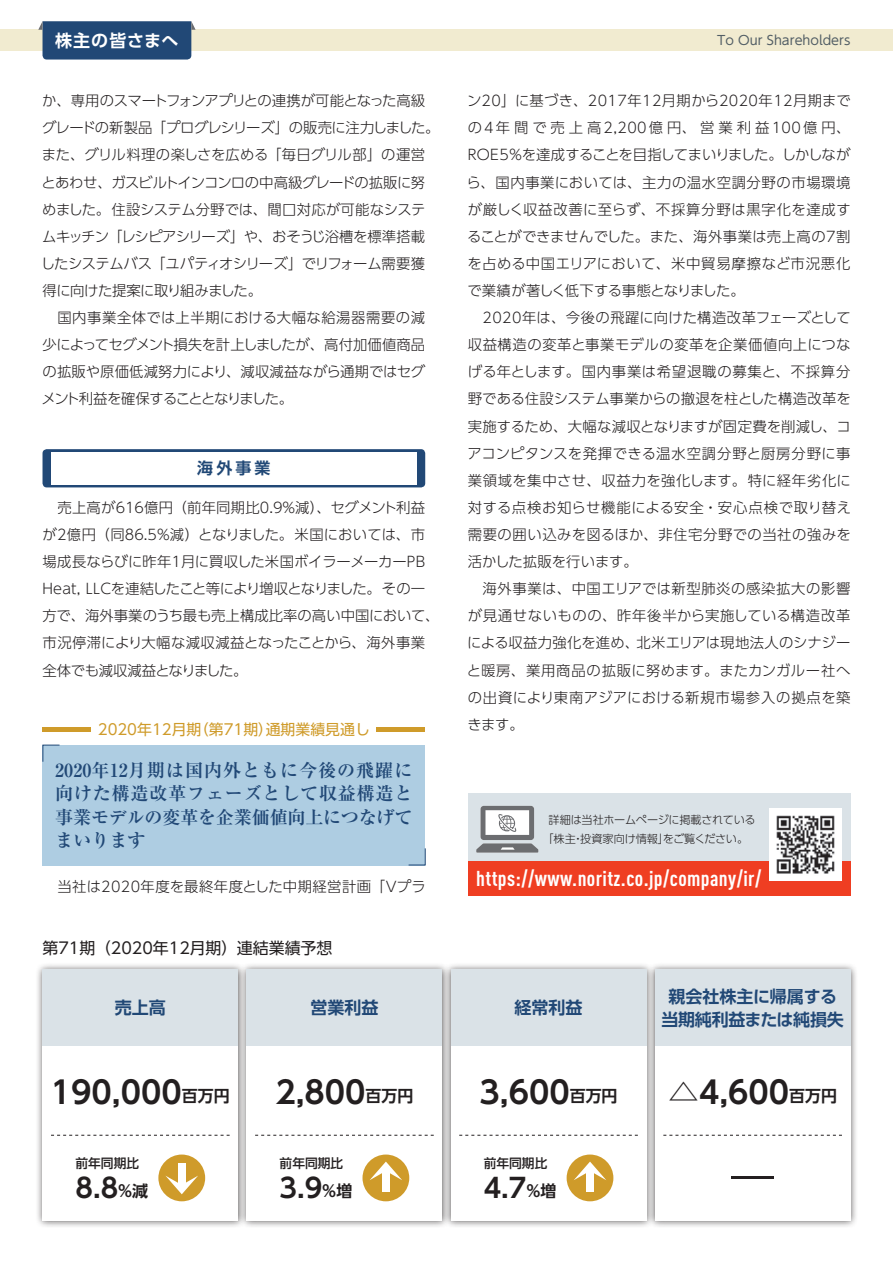
<style>
.page{position:relative;width:893px;height:1263px;background:#fff}
.page>*{position:absolute;margin:0;border:0;box-sizing:border-box;transform-origin:0 0}
.t1{font:700 30.9px "UD Shin Go Pro De";color:#231f20}
.t2{font:700 26.55px "UD Shin Go Pro De";color:#231f20}
.t3{font:700 condensed 21.3px "DIN Pro";letter-spacing:.02em;color:#fff}
.t4{font:700 18px/23.4px "Ryumin Pr 5";color:#214876;text-align:justify}
.t5{font:700 16.95px/23.4px "UD Shin Go Pro De";letter-spacing:-.005em;color:#214876;text-align:center}
.t6{font:700 16.95px "UD Shin Go Pro De";letter-spacing:.05em;color:#fff}
.t7{font:15.9px "UD Shin Go Pro";color:#231f20}
.t8{font:700 15.9px "UD Shin Go Pro De";color:#214876}
.t9{font:14.85px "UD Shin Go Pro";color:#cf9b2a}
.t10{font:300 14.4px/27.2px "UD Shin Go Pro";letter-spacing:-.005em;color:#231f20;text-align:justify}
.t11{font:300 14.4px/27.2px "UD Shin Go Pro";letter-spacing:-.035em;color:#231f20}
.t12{font:300 14.4px "UD Shin Go Pro";letter-spacing:.025em;color:#231f20}
.t13{font:12.75px "UD Shin Go Pro";color:#525e65}
.t14{font:500 12.75px "UD Shin Go Pro";color:#231f20}
.t15{font:300 11.1px/19.2px "UD Shin Go Pro";letter-spacing:-.025em;color:#231f20}
.s1{font-size:15.9px}
</style>
<div class="page">
<div style="left:0;top:30px;width:893px;height:21px;background:#f1ebd0"></div>
<svg style="left:38px;top:21px;width:158px;height:39px;background:#30547e"></svg>
<div style="left:35px;top:962px;width:211px;height:266px;background:#231f20;opacity:.75"></div>
<div style="left:43px;top:969px;width:195px;height:251px;background:#fff"></div>
<div style="left:43px;top:969px;width:195px;height:77px;background:#dae2e7"></div>
<div style="left:239px;top:962px;width:211px;height:266px;background:#231f20;opacity:.75"></div>
<div style="left:247px;top:969px;width:195px;height:251px;background:#fff"></div>
<div style="left:247px;top:969px;width:195px;height:77px;background:#dae2e7"></div>
<div style="left:443px;top:962px;width:211px;height:266px;background:#231f20;opacity:.75"></div>
<div style="left:451px;top:969px;width:195px;height:251px;background:#fff"></div>
<div style="left:451px;top:969px;width:195px;height:77px;background:#dae2e7"></div>
<div style="left:647px;top:962px;width:211px;height:266px;background:#231f20;opacity:.75"></div>
<div style="left:655px;top:969px;width:195px;height:251px;background:#fff"></div>
<div style="left:655px;top:969px;width:195px;height:77px;background:#dae2e7"></div>
<svg style="left:51px;top:1135px;width:179px;height:1px"></svg>
<svg style="left:255px;top:1135px;width:179px;height:1px"></svg>
<svg style="left:459px;top:1135px;width:179px;height:1px"></svg>
<svg style="left:663px;top:1135px;width:179px;height:1px"></svg>
<div style="left:158px;top:1154px;width:47px;height:47px;background:#cf9b2a;border-radius:50%"></div>
<svg style="left:165px;top:1175px;width:33px;height:19px"></svg>
<div style="left:178px;top:1164px;width:7px;height:21px;background:#fff"></div>
<div style="left:362px;top:1154px;width:47px;height:47px;background:#cf9b2a;border-radius:50%"></div>
<svg style="left:369px;top:1161px;width:33px;height:19px"></svg>
<div style="left:382px;top:1171px;width:7px;height:21px;background:#fff"></div>
<div style="left:567px;top:1154px;width:46px;height:47px;background:#cf9b2a;border-radius:50%"></div>
<svg style="left:574px;top:1161px;width:32px;height:19px"></svg>
<div style="left:586px;top:1171px;width:7px;height:21px;background:#fff"></div>
<hr style="left:731px;top:1177px;width:43px;height:2px;background:#231f20">
<hr style="left:892px;top:0;width:1px;height:1263px;background:#f1ebd0">
<div style="left:43px;top:449px;width:382px;height:38px;background:#214876;border-radius:4px"></div>
<div style="left:51px;top:452px;width:366px;height:33px;background:#fff"></div>
<div style="left:43px;top:745px;width:382px;height:120px;background:#aecde2"></div>
<svg style="left:42px;top:744px;width:18px;height:18px"></svg>
<svg style="left:408px;top:848px;width:18px;height:18px"></svg>
<hr style="left:43px;top:728px;width:382px;height:4px;background:#cf9b2a">
<div style="left:91px;top:719px;width:285px;height:21px;background:#fff"></div>
<div style="left:468px;top:793px;width:382px;height:102px;background:#dae2e7"></div>
<div style="left:468px;top:861px;width:382px;height:34px;background:#ef3e22"></div>
<svg style="left:476px;top:806px;width:62px;height:47px"></svg>
<img style="left:770px;top:808px;width:72px;height:72px">
<p class="t6" style="left:55px;top:27px;width:125px">株主の皆さまへ</p>
<p class="t13" style="left:717px;top:30px;width:135px">To Our Shareholders</p>
<p class="t11" style="left:41px;top:87px;width:400px">か、専用のスマートフォンアプリとの連携が可能となった高級グレードの新製品「プログレシリーズ」の販売に注力しました。また、グリル料理の楽しさを広める「毎日グリル部」の運営とあわせ、ガスビルトインコンロの中高級グレードの拡販に努めました。住設システム分野では、間口対応が可能なシステムキッチン「レシピアシリーズ」や、おそうじ浴槽を標準搭載したシステムバス「ユパティオシリーズ」でリフォーム需要獲得に向けた提案に取り組みました。</p>
<p class="t10" style="left:42px;top:303px;width:385px;text-indent:16px">国内事業全体では上半期における大幅な給湯器需要の減少によってセグメント損失を計上しましたが、高付加価値商品の拡販や原価低減努力により、減収減益ながら通期ではセグメント利益を確保することとなりました。</p>
<p class="t8" style="left:197px;top:455px;width:75px">海外事業</p>
<p class="t10" style="left:43px;top:493px;width:399px;text-align:left;text-indent:15px">売上高が616億円（前年同期比0.9%減）、セグメント利益が2億円（同86.5%減）となりました。米国においては、市場成長ならびに昨年１月に買収した米国ボイラーメーカーPB<br>Heat, LLCを連結したこと等により増収となりました。その一方で、海外事業のうち最も売上構成比率の高い中国において、市況停滞により大幅な減収減益となったことから、海外事業全体でも減収減益となりました。</p>
<p class="t9" style="left:98px;top:718px;width:274px">2020年12月期（第71期）通期業績見通し</p>
<p class="t4" style="left:55px;top:757px;width:359px">2020年12月期は国内外ともに今後の飛躍に向けた構造改革フェーズとして収益構造と事業モデルの変革を企業価値向上につなげてまいります</p>
<p class="t12" style="left:57px;top:875px;width:370px">当社は2020年度を最終年度とした中期経営計画「Vプラ</p>
<p class="t7" style="left:43px;top:935px;width:291px">第71期（2020年12月期）連結業績予想</p>
<p class="t5" style="left:115px;top:996px;width:53px">売上高</p>
<p class="t5" style="left:310px;top:996px;width:70px">営業利益</p>
<h1 class="t1" style="left:51px;top:1067px;width:180px">190,000<span class="s1">百万円</span></h1>
<h1 class="t1" style="left:275px;top:1067px;width:140px">2,800<span class="s1">百万円</span></h1>
<p class="t14" style="left:75px;top:1152px;width:65px">前年同期比</p>
<h2 class="t2" style="left:75px;top:1167px;width:74px">8.8<span class="s1">%減</span></h2>
<p class="t14" style="left:280px;top:1152px;width:65px">前年同期比</p>
<h2 class="t2" style="left:280px;top:1167px;width:74px">3.9<span class="s1">%増</span></h2>
<p class="t10" style="left:467px;top:87px;width:386px">ン20」に基づき、2017年12月期から2020年12月期までの4年間で売上高2,200億円、営業利益100億円、ROE5％を達成することを目指してまいりました。しかしながら、国内事業においては、主力の温水空調分野の市場環境が厳しく収益改善に至らず、不採算分野は黒字化を達成することができませんでした。また、海外事業は売上高の7割を占める中国エリアにおいて、米中貿易摩擦など市況悪化で業績が著しく低下する事態となりました。</p>
<p class="t10" style="left:467px;top:304px;width:385px;text-indent:15px">2020年は、今後の飛躍に向けた構造改革フェーズとして収益構造の変革と事業モデルの変革を企業価値向上につなげる年とします。国内事業は希望退職の募集と、不採算分野である住設システム事業からの撤退を柱とした構造改革を実施するため、大幅な減収となりますが固定費を削減し、コアコンピタンスを発揮できる温水空調分野と厨房分野に事業領域を集中させ、収益力を強化します。特に経年劣化に対する点検お知らせ機能による安全・安心点検で取り替え需要の囲い込みを図るほか、非住宅分野での当社の強みを活かした拡販を行います。</p>
<p class="t10" style="left:467px;top:575px;width:385px;text-indent:16px">海外事業は、中国エリアでは新型肺炎の感染拡大の影響が見通せないものの、昨年後半から実施している構造改革による収益力強化を進め、北米エリアは現地法人のシナジーと暖房、業用商品の拡販に努めます。またカンガルー社への出資により東南アジアにおける新規市場参入の拠点を築きます。</p>
<p class="t15" style="left:542px;top:810px;width:215px;text-indent:6px">詳細は当社ホームページに掲載されている「株主・投資家向け情報」をご覧ください。</p>
<h3 class="t3" style="left:476px;top:865px;width:287px">https://www.noritz.co.jp/company/ir/</h3>
<p class="t5" style="left:514px;top:996px;width:70px">経常利益</p>
<p class="t5" style="left:661px;top:984px;width:184px">親会社株主に帰属する当期純利益または純損失</p>
<h1 class="t1" style="left:479px;top:1067px;width:140px">3,600<span class="s1">百万円</span></h1>
<h1 class="t1" style="left:668px;top:1067px;width:170px">△4,600<span class="s1">百万円</span></h1>
<p class="t14" style="left:484px;top:1152px;width:65px">前年同期比</p>
<h2 class="t2" style="left:484px;top:1167px;width:74px">4.7<span class="s1">%増</span></h2>
</div>
